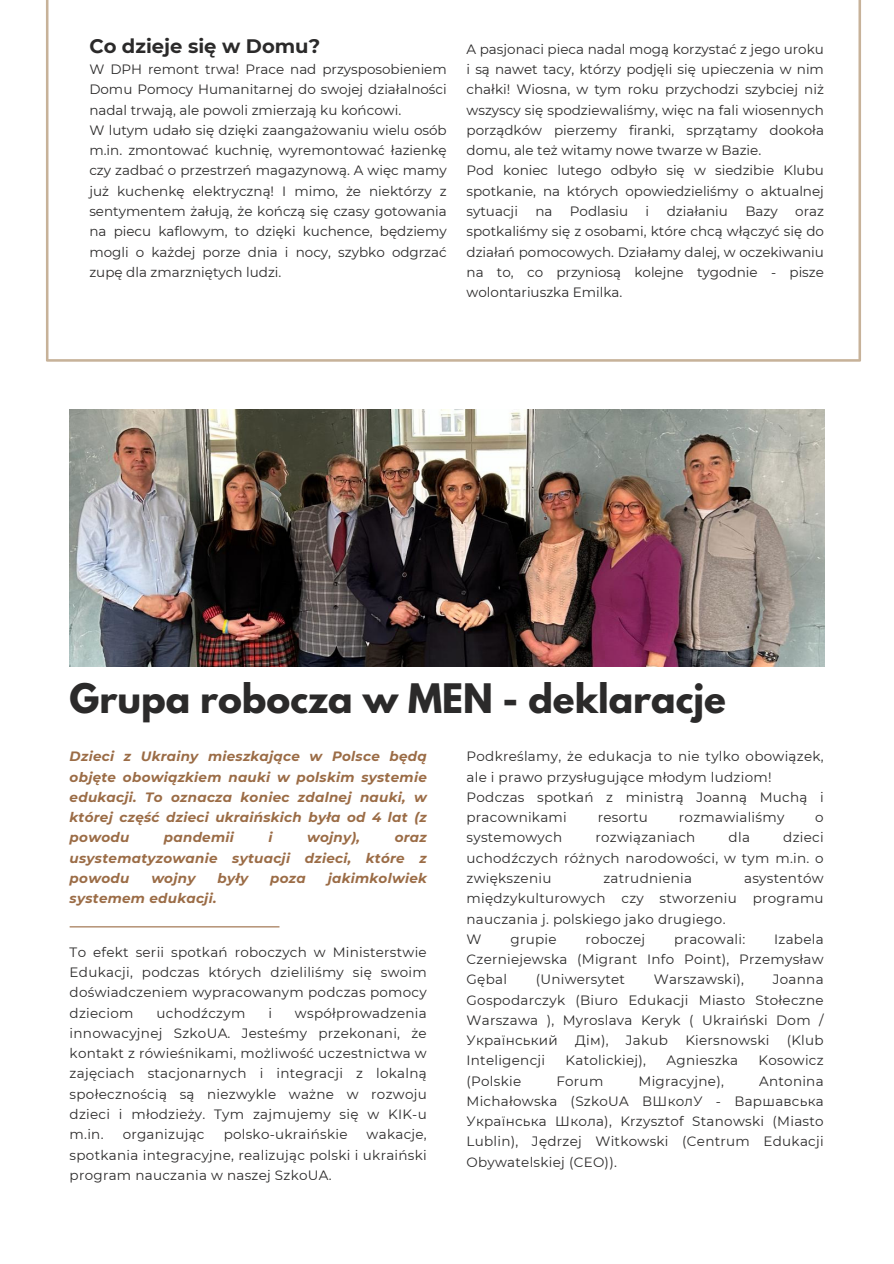
<style>
.page{position:relative;width:894px;height:1264px;background:#fff}
.page>*{position:absolute;margin:0;border:0;box-sizing:border-box;transform-origin:0 0}
.t1{font:700 36px "League Spartan";color:#2b2a2a}
.t2{font:700 19.5px "Montserrat";color:#2b2a2a}
.t3{font:13.5px/20.2px "Montserrat";color:#2b2a2a;text-align:justify}
.t4{font:13.5px/20.2px "Montserrat";letter-spacing:.02em;color:#2b2a2a}
.t5{font:italic 700 13.5px/20.2px "Montserrat";letter-spacing:.02em;color:#9b6c46;text-align:justify}
</style>
<div class="page">
<hr style="left:70px;top:926px;width:209px;height:1px;background:#9b6c46">
<img style="left:70px;top:409px;width:753px;height:257px">
<svg style="left:46px;top:0;width:814px;height:362px"></svg>
<h2 class="t2" style="left:89px;top:34px;width:232px">Co dzieje się w Domu?</h2>
<p class="t3" style="left:89px;top:59px;width:359px;text-align:left">W DPH remont trwa! Prace nad przysposobieniem Domu Pomocy Humanitarnej do swojej działalności nadal trwają, ale powoli zmierzają ku końcowi.<br>W lutym udało się dzięki zaangażowaniu wielu osób m.in. zmontować kuchnię, wyremontować łazienkę czy zadbać o przestrzeń magazynową. A więc mamy już kuchenkę elektryczną! I mimo, że niektórzy z sentymentem żałują, że kończą się czasy gotowania na piecu kaflowym, to dzięki kuchence, będziemy mogli o każdej porze dnia i nocy, szybko odgrzać zupę dla zmarzniętych ludzi.</p>
<p class="t3" style="left:466px;top:39px;width:359px;text-align:left">A pasjonaci pieca nadal mogą korzystać z jego uroku i są nawet tacy, którzy podjęli się upieczenia w nim chałki! Wiosna, w tym roku przychodzi szybciej niż wszyscy się spodziewaliśmy, więc na fali wiosennych porządków pierzemy firanki, sprzątamy dookoła domu, ale też witamy nowe twarze w Bazie.<br>Pod koniec lutego odbyło się w siedzibie Klubu spotkanie, na których opowiedzieliśmy o aktualnej sytuacji</p>
<p class="t3" style="left:535px;top:201px;width:19px">na</p>
<p class="t3" style="left:569px;top:201px;width:60px">Podlasiu</p>
<p class="t3" style="left:645px;top:201px;width:5px">i</p>
<p class="t3" style="left:666px;top:201px;width:63px">działaniu</p>
<p class="t3" style="left:745px;top:201px;width:34px">Bazy</p>
<p class="t3" style="left:466px;top:201px;width:359px;text-indent:328px">oraz spotkaliśmy się z osobami, które chcą włączyć się do działań pomocowych. Działamy dalej, w oczekiwaniu na to, co przyniosą kolejne tygodnie - pisze wolontariuszka Emilka.</p>
<h1 class="t1" style="left:70px;top:680px;width:657px">Grupa robocza w MEN - deklaracje</h1>
<p class="t5" style="left:70px;top:746px;width:358px">Dzieci z Ukrainy mieszkające w Polsce będą objęte obowiązkiem nauki w polskim systemie edukacji. To oznacza koniec zdalnej nauki, w której część dzieci ukraińskich była od 4 lat (z powodu</p>
<p class="t4" style="left:466px;top:746px;width:358px">Podkreślamy, że edukacja to nie tylko obowiązek, ale i prawo przysługujące młodym ludziom!<br>Podczas spotkań z ministrą Joanną Muchą i pracownikami</p>
<p class="t4" style="left:597px;top:807px;width:52px">resortu</p>
<p class="t4" style="left:678px;top:807px;width:107px">rozmawialiśmy</p>
<p class="t3" style="left:815px;top:807px;width:10px">o</p>
<p class="t5" style="left:164px;top:827px;width:71px">pandemii</p>
<p class="t5" style="left:268px;top:827px;width:6px">i</p>
<p class="t5" style="left:307px;top:827px;width:55px">wojny),</p>
<p class="t4" style="left:466px;top:827px;width:97px">systemowych</p>
<p class="t4" style="left:595px;top:827px;width:101px">rozwiązaniach</p>
<p class="t3" style="left:728px;top:827px;width:23px">dla</p>
<p class="t3" style="left:466px;top:827px;width:358px;text-indent:316px">dzieci uchodźczych różnych narodowości, w tym m.in. o zwiększeniu</p>
<p class="t5" style="left:70px;top:827px;width:358px;text-indent:325px">oraz usystematyzowanie sytuacji dzieci, które z powodu</p>
<p class="t5" style="left:151px;top:868px;width:46px">wojny</p>
<p class="t5" style="left:217px;top:868px;width:32px">były</p>
<p class="t5" style="left:270px;top:868px;width:37px">poza</p>
<p class="t5" style="left:328px;top:868px;width:100px">jakimkolwiek</p>
<p class="t5" style="left:70px;top:888px;width:148px">systemem edukacji.</p>
<p class="t4" style="left:603px;top:868px;width:90px">zatrudnienia</p>
<p class="t4" style="left:466px;top:868px;width:358px;text-indent:277px">asystentów międzykulturowych czy stworzeniu programu nauczania j. polskiego jako drugiego.<br>W</p>
<p class="t3" style="left:510px;top:928px;width:48px">grupie</p>
<p class="t4" style="left:585px;top:928px;width:61px">roboczej</p>
<p class="t4" style="left:674px;top:928px;width:73px">pracowali:</p>
<p class="t3" style="left:466px;top:928px;width:358px;text-indent:307px">Izabela Czerniejewska (Migrant Info Point), Przemysław Gębal</p>
<p class="t3" style="left:70px;top:941px;width:358px">To efekt serii spotkań roboczych w Ministerstwie Edukacji, podczas których dzieliliśmy się swoim doświadczeniem wypracowanym podczas pomocy dzieciom</p>
<p class="t4" style="left:535px;top:969px;width:91px">(Uniwersytet</p>
<p class="t4" style="left:653px;top:969px;width:92px">Warszawski),</p>
<p class="t3" style="left:466px;top:969px;width:358px;text-indent:306px">Joanna Gospodarczyk (Biuro Edukacji Miasto Stołeczne Warszawa ), Myroslava Keryk ( Ukraiński Dom / Український</p>
<p class="t3" style="left:70px;top:1002px;width:358px;text-indent:225px">współprowadzenia innowacyjnej SzkoUA. Jesteśmy przekonani, że kontakt z rówieśnikami, możliwość uczestnictwa w zajęciach stacjonarnych i integracji z lokalną społecznością są niezwykle ważne w rozwoju dzieci i młodzieży. Tym zajmujemy się w KIK-u m.in.</p>
<p class="t4" style="left:156px;top:1002px;width:90px">uchodźczym</p>
<p class="t3" style="left:268px;top:1002px;width:5px">i</p>
<p class="t3" style="left:575px;top:1030px;width:35px">Дім),</p>
<p class="t3" style="left:625px;top:1030px;width:44px">Jakub</p>
<p class="t4" style="left:685px;top:1030px;width:85px">Kiersnowski</p>
<p class="t3" style="left:786px;top:1030px;width:38px">(Klub</p>
<p class="t4" style="left:466px;top:1050px;width:80px">Inteligencji</p>
<p class="t4" style="left:565px;top:1050px;width:82px">Katolickiej),</p>
<p class="t4" style="left:666px;top:1050px;width:73px">Agnieszka</p>
<p class="t4" style="left:758px;top:1050px;width:67px">Kosowicz</p>
<p class="t4" style="left:466px;top:1070px;width:56px">(Polskie</p>
<p class="t3" style="left:556px;top:1070px;width:48px">Forum</p>
<p class="t4" style="left:638px;top:1070px;width:87px">Migracyjne),</p>
<p class="t3" style="left:466px;top:1070px;width:358px;text-indent:292px">Antonina Michałowska (SzkoUA ВШколУ - Варшавська Українська Школа), Krzysztof Stanowski (Miasto Lublin), Jędrzej Witkowski (Centrum Edukacji Obywatelskiej (CEO)).</p>
<p class="t3" style="left:70px;top:1124px;width:358px;text-indent:297px">wakacje, spotkania integracyjne, realizując polski i ukraiński program nauczania w naszej SzkoUA.</p>
<p class="t4" style="left:123px;top:1124px;width:83px">organizując</p>
<p class="t4" style="left:224px;top:1124px;width:125px">polsko-ukraińskie</p>
</div>
